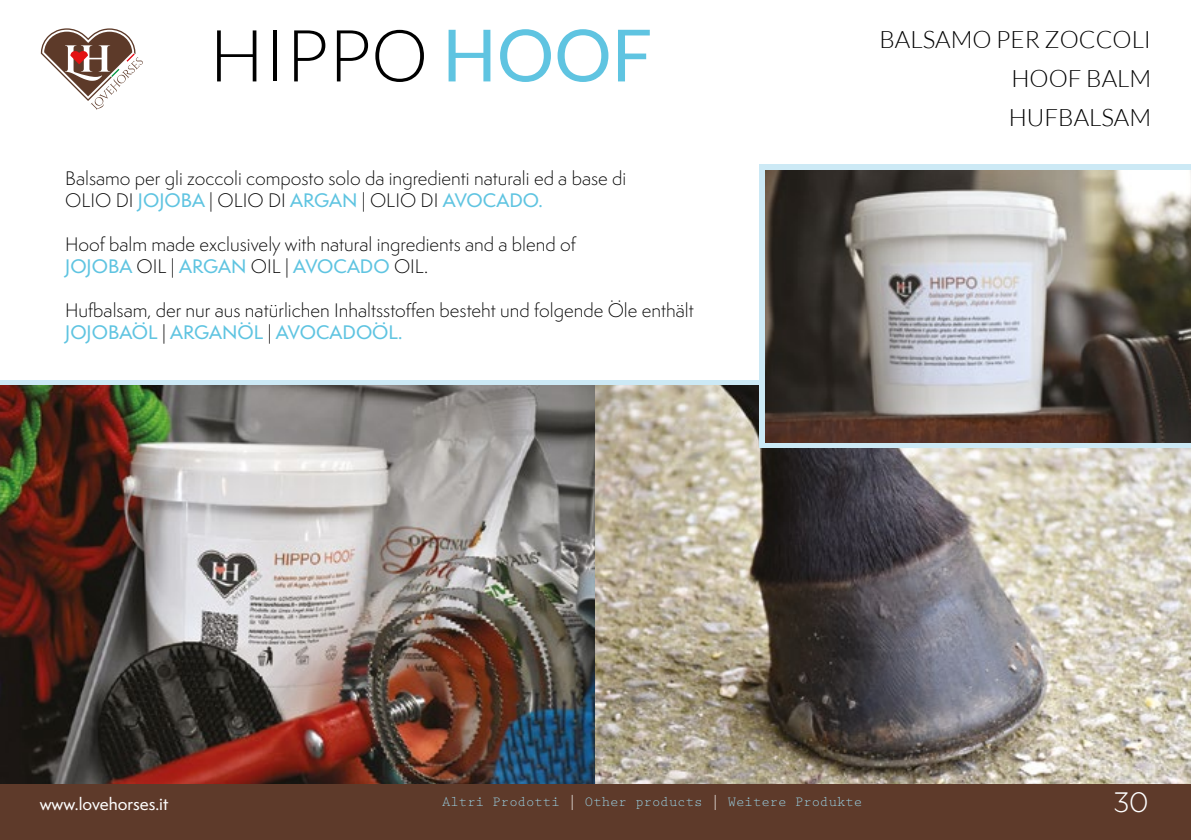
<style>
.page{position:relative;width:1191px;height:840px;background:#fff}
.page>*{position:absolute;margin:0;border:0;box-sizing:border-box;transform-origin:0 0}
.t1{font:300 72px "Lato";color:#000}
.t2{font:300 28px "Regencie";color:#fff}
.t3{font:300 24px/39px "Lato";color:#000;text-align:justify}
.t4{font:300 18px/22px "Semplicita Pro";color:#000}
.t5{font:500 16px "Semplicita Pro";color:#fff}
.t6{font:14px "Prestige Elite Std";color:#9dd7eb}
.s1{font-weight:400;color:#5fc4e1}
.s2{font-weight:500;color:#5fc4e1}
.s3{color:#fff}
</style>
<div class="page">
<div style="left:0;top:782px;width:1191px;height:57px;background:#5e3a2a"></div>
<svg style="left:41px;top:28px;width:102px;height:82px"></svg>
<img style="left:0;top:386px;width:595px;height:396px">
<svg style="left:595px;top:386px;width:596px;height:396px;background:#9e978c"></svg>
<div style="left:760px;top:164px;width:431px;height:284px;background:#cce9f5"></div>
<img style="left:765px;top:170px;width:426px;height:272px">
<h1 class="t1" style="left:209px;top:17px;width:444px">HIPPO <span class="s1">HOOF</span></h1>
<p class="t4" style="left:65px;top:167px;width:562px">Balsamo per gli zoccoli composto solo da ingredienti naturali ed a base di<br>OLIO DI <span class="s2">JOJOBA</span> | OLIO DI <span class="s2">ARGAN</span> | OLIO DI <span class="s2">AVOCADO.</span></p>
<p class="t4" style="left:65px;top:233px;width:512px">Hoof balm made exclusively with natural ingredients and a blend of<br><span class="s2">JOJOBA</span> OIL | <span class="s2">ARGAN</span> OIL | <span class="s2">AVOCADO</span> OIL.</p>
<p class="t4" style="left:65px;top:299px;width:630px">Hufbalsam, der nur aus natürlichen Inhaltsstoffen besteht und folgende Öle enthält<br><span class="s2">JOJOBAÖL</span> | <span class="s2">ARGANÖL</span> | <span class="s2">AVOCADOÖL.</span></p>
<h3 class="t3" style="left:1008px;top:20px;width:144px;text-indent:-129px">BALSAMO PER ZOCCOLI HOOF BALM HUFBALSAM</h3>
<p class="t5" style="left:40px;top:792px;width:130px">www.lovehorses.it</p>
<p class="t6" style="left:442px;top:793px;width:421px">Altri Prodotti <span class="s3">|</span> Other products <span class="s3">|</span> Weitere Produkte</p>
<h2 class="t2" style="left:1114px;top:783px;width:36px">30</h2>
</div>
